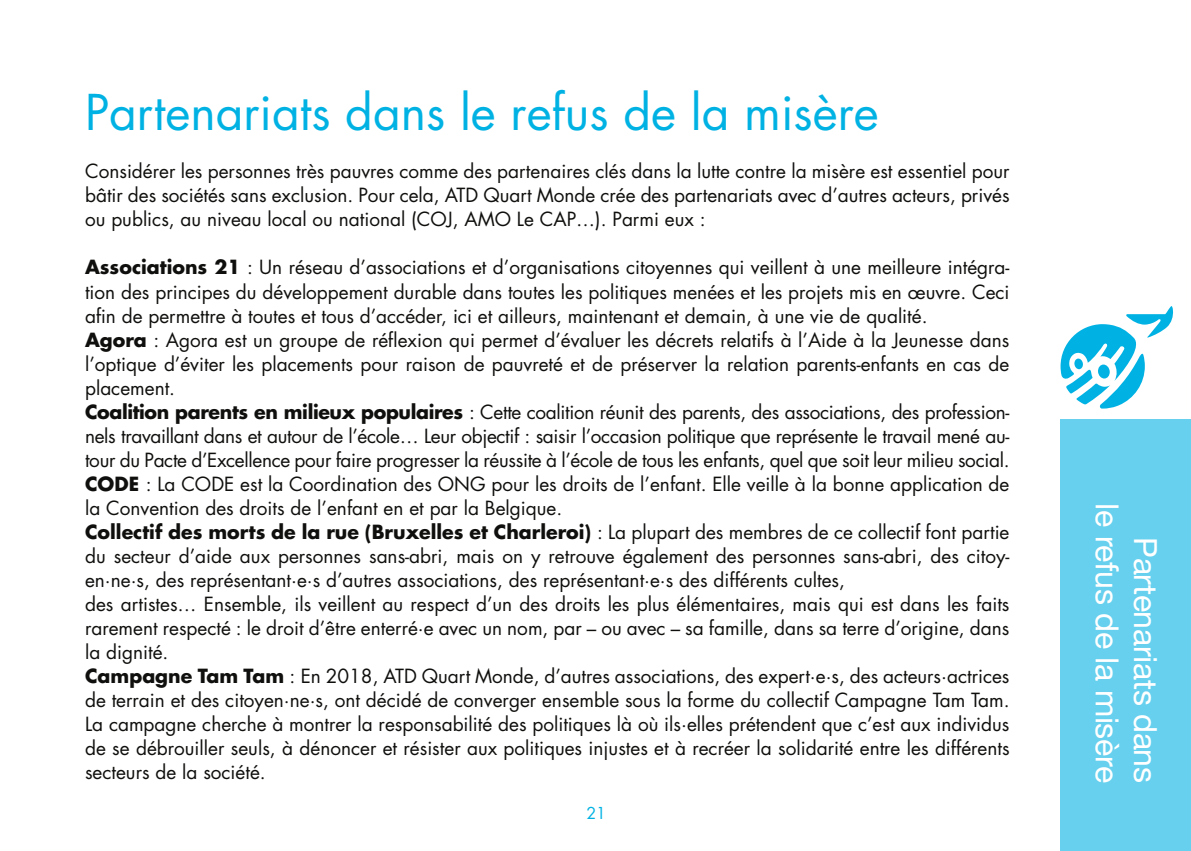
<style>
.page{position:relative;width:1191px;height:851px;background:#fff}
.page>*{position:absolute;margin:0;border:0;box-sizing:border-box;transform-origin:0 0}
.t1{font:48px "Futura Std";color:#00b2e3}
.t2{font:32px/38.4px "Helvetica Neue LT Std";letter-spacing:-.01em;color:#fff;text-align:right}
.t3{font:19px/24px "Futura Std";color:#0f0f0d;text-align:justify}
.t4{font:16px "Futura Std";color:#00b2e3}
.s1{font-weight:700}
</style>
<div class="page">
<div style="left:1060px;top:420px;width:131px;height:430px;background:#66d0ee"></div>
<svg style="left:1060px;top:306px;width:113px;height:102px"></svg>
<svg style="left:1074px;top:358px;width:9px;height:11px"></svg>
<hr style="left:0;top:0;width:1px;height:850px;background:#00b2e3">
<h1 class="t1" style="left:85px;top:82px;width:795px">Partenariats dans le refus de la misère</h1>
<p class="t3" style="left:85px;top:160px;width:926px">Considérer les personnes très pauvres comme des partenaires clés dans la lutte contre la misère est essentiel pour bâtir des sociétés sans exclusion. Pour cela, ATD Quart Monde crée des partenariats avec d’autres acteurs, privés ou publics, au niveau local ou national (COJ, AMO Le CAP…). Parmi eux :</p>
<p class="t3" style="left:85px;top:256px;width:926px;text-align:left"><span class="s1">Associations 21</span> : Un réseau d’associations et d’organisations citoyennes qui veillent à une meilleure intégra&shy;tion des principes du développement durable dans toutes les politiques menées et les projets mis en œuvre. Ceci afin de permettre à toutes et tous d’accéder, ici et ailleurs, maintenant et demain, à une vie de qualité.<br><span class="s1">Agora</span> : Agora est un groupe de réflexion qui permet d’évaluer les décrets relatifs à l’Aide à la Jeunesse dans l’optique d’éviter les placements pour raison de pauvreté et de préserver la relation parents-enfants en cas de placement.<br><span class="s1">Coalition parents en milieux populaires</span> : Cette coalition réunit des parents, des associations, des profession&shy;nels travaillant dans et autour de l’école… Leur objectif : saisir l’occasion politique que représente le travail mené au&shy;tour du Pacte d’Excellence pour faire progresser la réussite à l’école de tous les enfants, quel que soit leur milieu social.<br><span class="s1">CODE</span> : La CODE est la Coordination des ONG pour les droits de l’enfant. Elle veille à la bonne application de la Convention des droits de l’enfant en et par la Belgique.<br><span class="s1">Collectif des morts de la rue (Bruxelles et Charleroi)</span> : La plupart des membres de ce collectif font partie du secteur d’aide aux personnes sans-abri, mais on y retrouve également des personnes sans-abri, des citoy&shy;en·ne·s, des représentant·e·s d’autres associations, des représentant·e·s des différents cultes,<br>des artistes… Ensemble, ils veillent au respect d’un des droits les plus élémentaires, mais qui est dans les faits rarement respecté : le droit d’être enterré·e avec un nom, par – ou avec – sa famille, dans sa terre d’origine, dans la dignité.<br><span class="s1">Campagne Tam Tam</span> : En 2018, ATD Quart Monde, d’autres associations, des expert·e·s, des acteurs·actrices de terrain et des citoyen·ne·s, ont décidé de converger ensemble sous la forme du collectif Campagne Tam Tam.<br>La campagne cherche à montrer la responsabilité des politiques là où ils·elles prétendent que c’est aux individus de se débrouiller seuls, à dénoncer et résister aux politiques injustes et à recréer la solidarité entre les différents secteurs de la société.</p>
<p class="t4" style="left:586px;top:802px;width:21px">21</p>
<h2 class="t2" style="left:1165px;top:503px;width:281px;rotate:90deg">Partenariats dans<br>le refus de la misère</h2>
</div>
